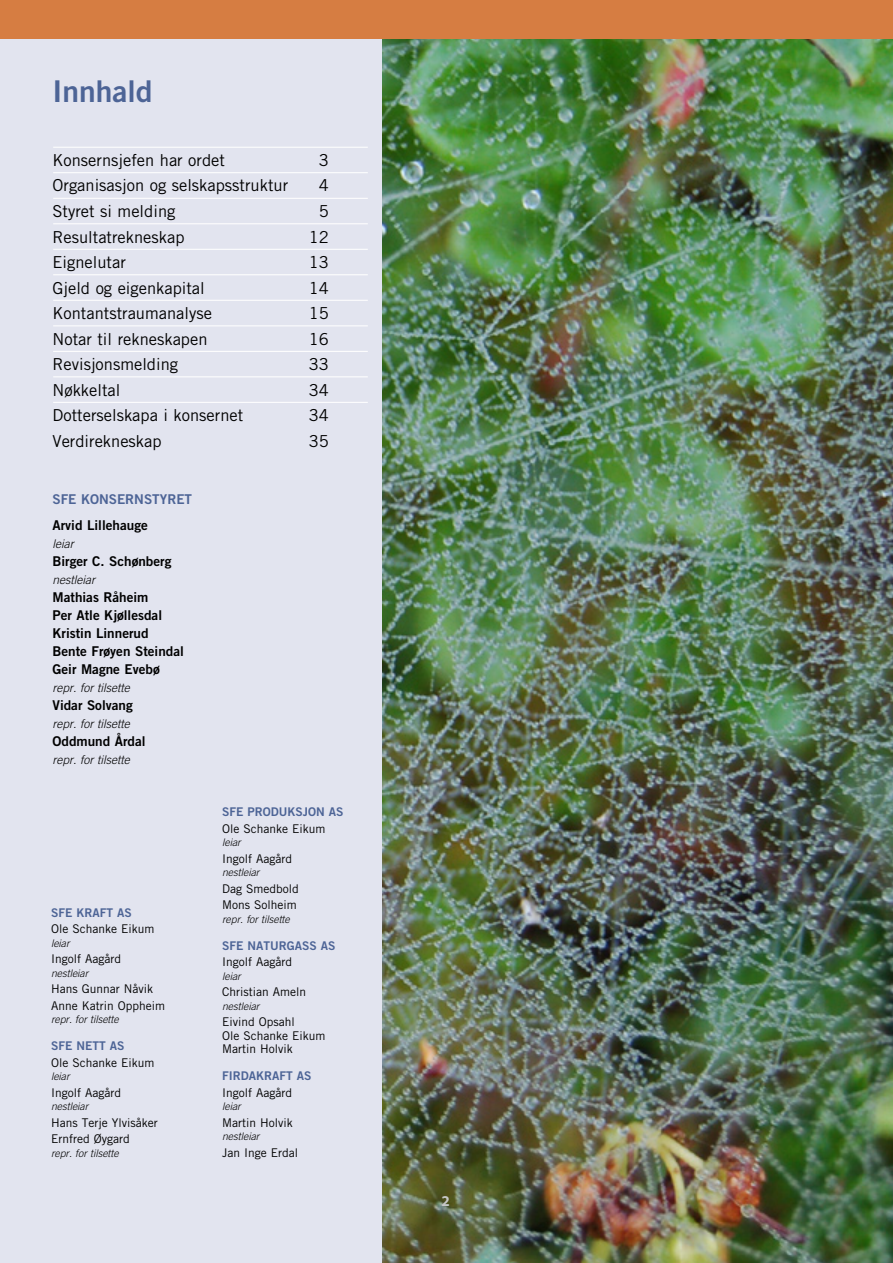
<style>
.page{position:relative;width:893px;height:1263px;background:#fff}
.page>*{position:absolute;margin:0;border:0;box-sizing:border-box;transform-origin:0 0}
.t1{font:30px "Trade Gothic Bold Two";color:#4d6496}
.t2{font:16.5px "Trade Gothic";color:#000}
.t3{font:700 15px "Myriad";color:#c6c7c7}
.t4{font:13.5px/18px "Trade Gothic Bold Two";color:#000}
.t5{font:13.5px "Trade Gothic Bold Two";color:#4d6496}
.t6{font:12px/16.5px "Trade Gothic";color:#000}
.t7{font:italic 300 12px "Trade Gothic";color:#000}
.t8{font:12px "Trade Gothic Bold Two";color:#4d6496}
.t9{font:italic 300 10.5px "Trade Gothic";color:#000}
</style>
<div class="page">
<img style="left:382px;top:38px;width:511px;height:1225px">
<div style="left:0;top:0;width:382px;height:1263px;background:#e2e4ef"></div>
<hr style="left:53px;top:147px;width:315px;height:1px;background:#fff">
<hr style="left:53px;top:172px;width:315px;height:1px;background:#fff">
<hr style="left:53px;top:198px;width:315px;height:1px;background:#fff">
<hr style="left:53px;top:223px;width:315px;height:1px;background:#fff">
<hr style="left:53px;top:249px;width:315px;height:1px;background:#fff">
<hr style="left:53px;top:274px;width:315px;height:1px;background:#fff">
<hr style="left:53px;top:300px;width:315px;height:1px;background:#fff">
<hr style="left:53px;top:325px;width:315px;height:1px;background:#fff">
<hr style="left:53px;top:351px;width:315px;height:1px;background:#fff">
<hr style="left:53px;top:376px;width:315px;height:1px;background:#fff">
<hr style="left:53px;top:402px;width:315px;height:1px;background:#fff">
<div style="left:0;top:0;width:893px;height:38px;background:#d67d42"></div>
<h1 class="t1" style="left:53px;top:73px;width:102px">I nnhald</h1>
<h2 class="t2" style="left:53px;top:150px;width:174px">Konsernsjefen har ordet</h2>
<h2 class="t2" style="left:319px;top:150px;width:12px">3</h2>
<h2 class="t2" style="left:53px;top:176px;width:237px">Organisasjon og selskapsstruktur</h2>
<h2 class="t2" style="left:319px;top:176px;width:12px">4</h2>
<h2 class="t2" style="left:53px;top:201px;width:124px">Styret si melding</h2>
<h2 class="t2" style="left:319px;top:201px;width:12px">5</h2>
<h2 class="t2" style="left:53px;top:227px;width:133px">Resultatrekneskap</h2>
<h2 class="t2" style="left:309px;top:227px;width:22px">12</h2>
<h2 class="t2" style="left:53px;top:252px;width:75px">Eignelutar</h2>
<h2 class="t2" style="left:309px;top:252px;width:22px">13</h2>
<h2 class="t2" style="left:53px;top:278px;width:154px">Gjeld og eigenkapital</h2>
<h2 class="t2" style="left:309px;top:278px;width:22px">14</h2>
<h2 class="t2" style="left:53px;top:303px;width:161px">Kontantstraumanalyse</h2>
<h2 class="t2" style="left:309px;top:303px;width:22px">15</h2>
<h2 class="t2" style="left:53px;top:329px;width:156px">Notar til rekneskapen</h2>
<h2 class="t2" style="left:309px;top:329px;width:22px">16</h2>
<h2 class="t2" style="left:53px;top:354px;width:127px">Revisjonsmelding</h2>
<h2 class="t2" style="left:309px;top:354px;width:22px">33</h2>
<h2 class="t2" style="left:53px;top:380px;width:69px">Nøkkeltal</h2>
<h2 class="t2" style="left:309px;top:380px;width:22px">34</h2>
<h2 class="t2" style="left:53px;top:405px;width:192px">Dotterselskapa i konsernet</h2>
<h2 class="t2" style="left:309px;top:405px;width:22px">34</h2>
<h2 class="t2" style="left:53px;top:431px;width:111px">Verdirekneskap</h2>
<h2 class="t2" style="left:309px;top:431px;width:22px">35</h2>
<p class="t5" style="left:53px;top:491px;width:9px">SFE</p>
<p class="t5" style="left:81px;top:491px;width:113px">Konsernstyret</p>
<p class="t4" style="left:53px;top:516px;width:97px">Arvid Lillehauge</p>
<p class="t7" style="left:53px;top:536px;width:23px">leiar</p>
<p class="t4" style="left:53px;top:552px;width:120px">Birger C. Schønberg</p>
<p class="t7" style="left:53px;top:572px;width:44px">nestleiar</p>
<p class="t4" style="left:53px;top:588px;width:133px">Mathias Råheim<br>Per Atle Kjøllesdal<br>Kristin Linnerud<br>Bente Frøyen Steindal<br>Geir Magne Evebø</p>
<p class="t7" style="left:53px;top:680px;width:79px">repr. for tilsette</p>
<p class="t4" style="left:53px;top:696px;width:82px">Vidar Solvang</p>
<p class="t7" style="left:53px;top:716px;width:79px">repr. for tilsette</p>
<p class="t4" style="left:53px;top:732px;width:95px">Oddmund Årdal</p>
<p class="t7" style="left:53px;top:752px;width:79px">repr. for tilsette</p>
<p class="t8" style="left:51px;top:905px;width:8px">SFE</p>
<p class="t8" style="left:76px;top:905px;width:49px">Kraft AS</p>
<p class="t6" style="left:51px;top:920px;width:105px">Ole Schanke Eikum</p>
<p class="t9" style="left:51px;top:937px;width:20px">leiar</p>
<p class="t6" style="left:51px;top:950px;width:72px">Ingolf Aagård</p>
<p class="t9" style="left:51px;top:967px;width:39px">nestleiar</p>
<p class="t6" style="left:51px;top:980px;width:116px">Hans Gunnar Nåvik<br>Anne Katrin Oppheim</p>
<p class="t9" style="left:51px;top:1013px;width:69px">repr. for tilsette</p>
<p class="t8" style="left:51px;top:1038px;width:8px">SFE</p>
<p class="t8" style="left:76px;top:1038px;width:42px">N ett AS</p>
<p class="t6" style="left:51px;top:1054px;width:105px">Ole Schanke Eikum</p>
<p class="t9" style="left:51px;top:1070px;width:20px">leiar</p>
<p class="t6" style="left:51px;top:1084px;width:72px">Ingolf Aagård</p>
<p class="t9" style="left:51px;top:1100px;width:39px">nestleiar</p>
<p class="t6" style="left:51px;top:1114px;width:108px">Hans Terje Ylvisåker<br>Ernfred Øygard</p>
<p class="t9" style="left:51px;top:1147px;width:69px">repr. for tilsette</p>
<p class="t8" style="left:222px;top:804px;width:8px">SFE</p>
<p class="t8" style="left:247px;top:804px;width:90px">Produksjon AS</p>
<p class="t6" style="left:222px;top:820px;width:105px">Ole Schanke Eikum</p>
<p class="t9" style="left:222px;top:836px;width:20px">leiar</p>
<p class="t6" style="left:222px;top:850px;width:72px">Ingolf Aagård</p>
<p class="t9" style="left:222px;top:866px;width:39px">nestleiar</p>
<p class="t6" style="left:222px;top:880px;width:78px">Dag Smedbold<br>Mons Solheim</p>
<p class="t9" style="left:222px;top:913px;width:69px">repr. for tilsette</p>
<p class="t8" style="left:222px;top:938px;width:8px">SFE</p>
<p class="t8" style="left:247px;top:938px;width:82px">Naturgass AS</p>
<p class="t6" style="left:222px;top:953px;width:72px">Ingolf Aagård</p>
<p class="t9" style="left:222px;top:970px;width:20px">leiar</p>
<p class="t6" style="left:222px;top:983px;width:86px">Christian Ameln</p>
<p class="t9" style="left:222px;top:1000px;width:39px">nestleiar</p>
<p class="t6" style="left:222px;top:1015px;width:105px;line-height:13.5px">Eivind Opsahl<br>Ole Schanke Eikum<br>Martin Holvik</p>
<p class="t8" style="left:222px;top:1068px;width:83px">Firdakraft AS</p>
<p class="t6" style="left:222px;top:1084px;width:72px">Ingolf Aagård</p>
<p class="t9" style="left:222px;top:1100px;width:20px">leiar</p>
<p class="t6" style="left:222px;top:1114px;width:72px">Martin Holvik</p>
<p class="t9" style="left:222px;top:1130px;width:39px">nestleiar</p>
<p class="t6" style="left:222px;top:1144px;width:78px">Jan Inge Erdal</p>
<p class="t3" style="left:442px;top:1193px;width:10px">2</p>
</div>
